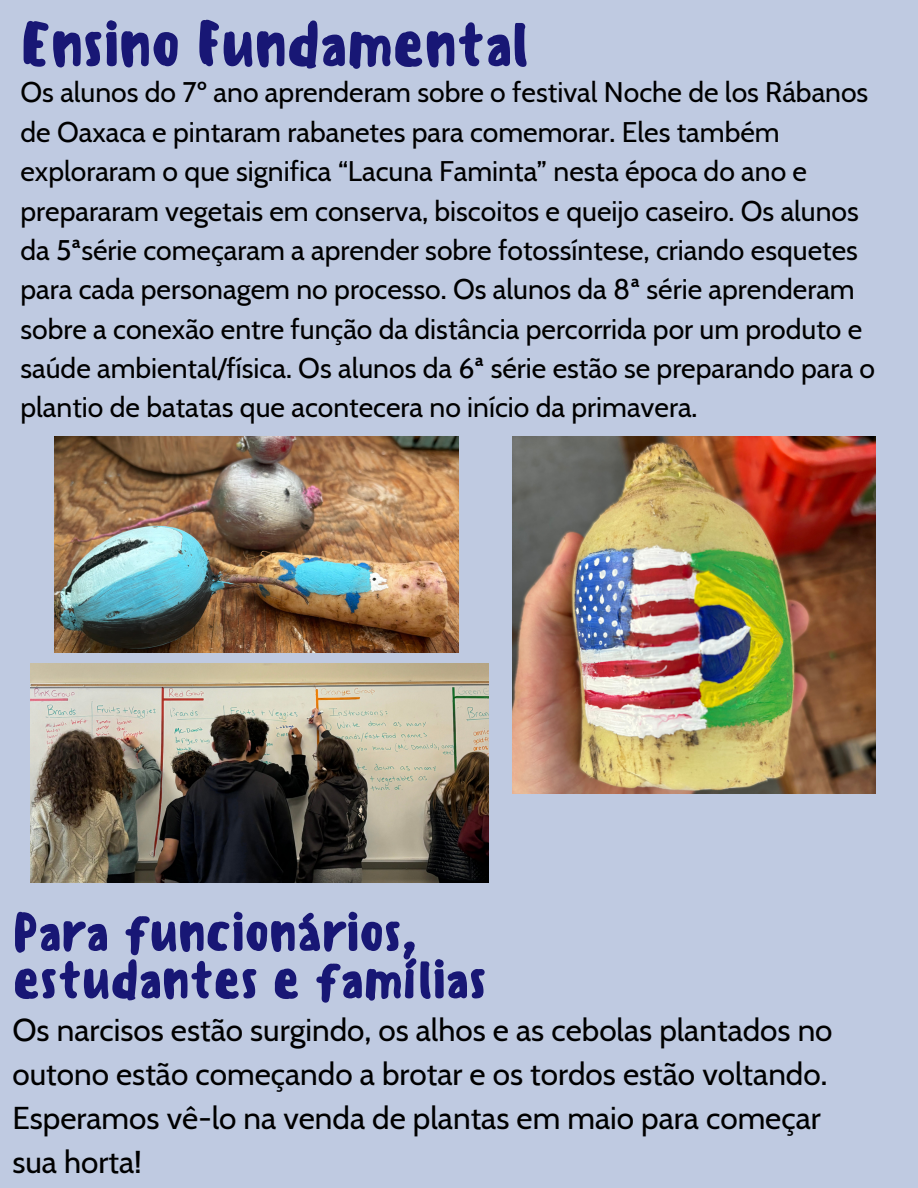
<style>
.page{position:relative;width:918px;height:1188px;background:#bfcae1}
.page>*{position:absolute;margin:0;border:0;box-sizing:border-box;transform-origin:0 0}
.t1{font:500 61.95px "Sensei";letter-spacing:-.025em;color:#181775}
.t2{font:500 52.95px/47.4px "Sensei";letter-spacing:-.025em;color:#181775}
.t3{font:31.5px/43.8px "Cabin";color:#000}
.t4{font:28.35px/39.3px "Cabin";color:#000}
</style>
<div class="page">
<img style="left:512px;top:436px;width:363px;height:358px">
<img style="left:54px;top:436px;width:404px;height:216px">
<img style="left:30px;top:664px;width:458px;height:219px">
<p class="t1" style="left:20px;top:7px;width:511px">Ensino Fundamental</p>
<h2 class="t4" style="left:20px;top:73px;width:856px">Os alunos do 7º ano aprenderam sobre o festival Noche de los Rábanos de Oaxaca e pintaram rabanetes para comemorar. Eles também exploraram o que significa “Lacuna Faminta” nesta época do ano e prepararam vegetais em conserva, biscoitos e queijo caseiro. Os alunos da 5ªsérie começaram a aprender sobre fotossíntese, criando esquetes para cada personagem no processo. Os alunos da 8ª série aprenderam sobre a conexão entre função da distância percorrida por um produto e saúde ambiental/física. Os alunos da 6ª série estão se preparando para o plantio de batatas que acontecera no início da primavera.</h2>
<p class="t2" style="left:12px;top:909px;width:476px">Para funcionários, estudantes e famílias</p>
<h3 class="t3" style="left:12px;top:1008px;width:822px">Os narcisos estão surgindo, os alhos e as cebolas plantados no outono estão começando a brotar e os tordos estão voltando.<br>Esperamos vê-lo na venda de plantas em maio para começar sua horta!</h3>
</div>
